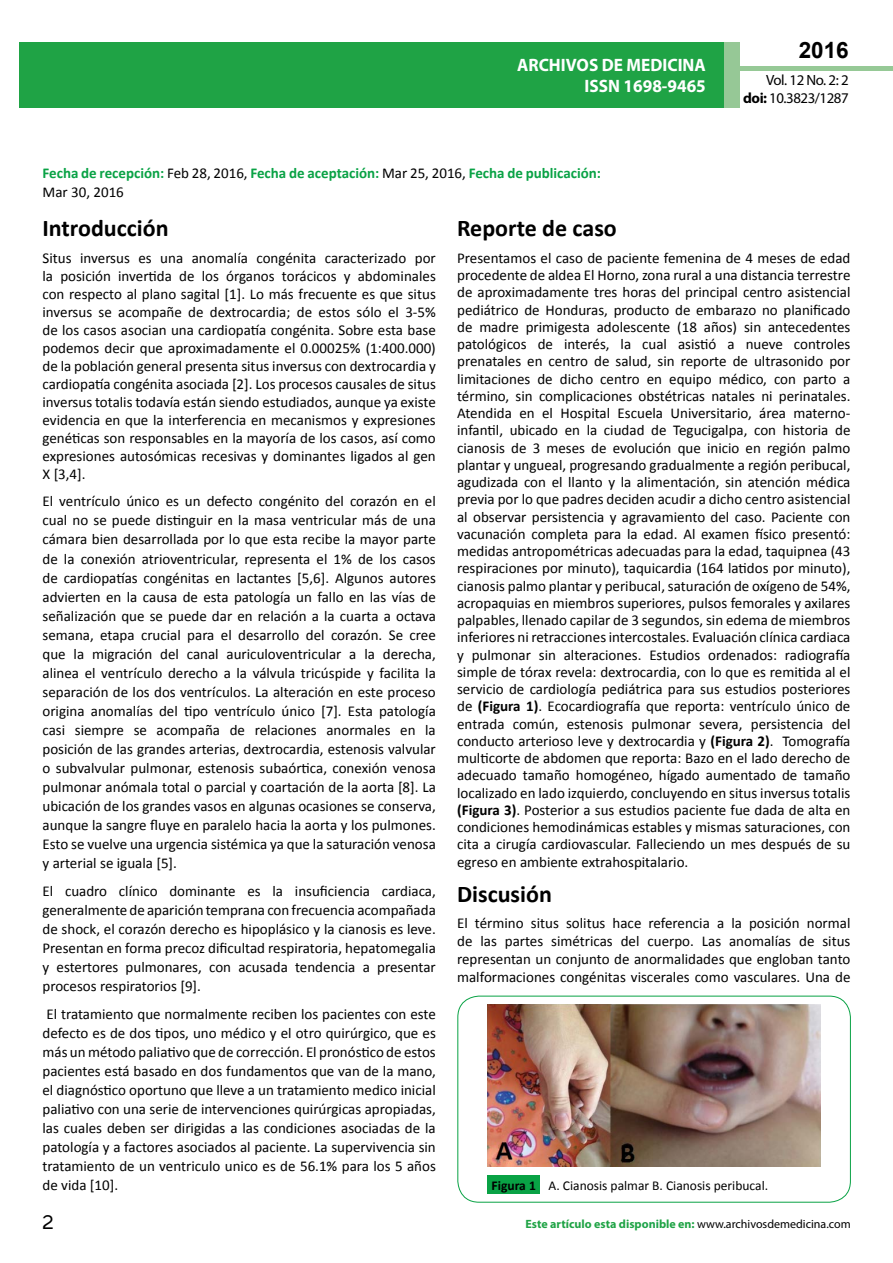
<style>
.page{position:relative;width:893px;height:1263px;background:#fff}
.page>*{position:absolute;margin:0;border:0;box-sizing:border-box;transform-origin:0 0}
.t1{font:25.5px "Tunga";color:#000}
.t2{font:700 24px "Calibri";color:#000}
.t3{font:700 22.5px "Arial";color:#000}
.t4{font:700 18px/21.6px "Myriad Pro";color:#fff;text-align:right;scale:.96 1}
.t5{font:15px/17.2px "Calibri";color:#000;text-align:justify}
.t6{font:700 15px/18.8px "Calibri";color:#09a245}
.t7{font:14.85px/17.9px "Myriad Pro";letter-spacing:-.03em;color:#000;text-align:right}
.t8{font:13.5px "Calibri";color:#000}
.t9{font:700 12px "Myriad Pro";color:#1fa345}
.s1{font-weight:400;color:#000}
.s2{font-weight:700}
.s3{color:#1da34a}
</style>
<div class="page">
<div style="left:722px;top:66px;width:171px;height:5px;background:#96c996"></div>
<div style="left:19px;top:42px;width:706px;height:66px;background:#1fa345"></div>
<div style="left:725px;top:42px;width:15px;height:66px;background:#96c896"></div>
<div style="left:457px;top:996px;width:394px;height:206px;border:1px solid #09a245;border-radius:21px"></div>
<div style="left:487px;top:1175px;width:53px;height:19px;background:#09a245"></div>
<img style="left:487px;top:1004px;width:334px;height:163px">
<p class="t4" style="left:517px;top:53px;width:198px">ARCHIVOS DE MEDICINA<br>ISSN 1698-9465</p>
<p class="t6" style="left:43px;top:163px;width:560px">Fecha de recepción: <span class="s1">Feb 28, 2016,</span> Fecha de aceptación: <span class="s1">Mar 25, 2016,</span> Fecha de publicación:<br><span class="s1">Mar 30, 2016</span></p>
<h3 class="t3" style="left:799px;top:35px;width:52px">2016</h3>
<p class="t7" style="left:743px;top:71px;width:107px">Vol. 12 No. 2: 2 <span class="s2">doi:</span> 10.3823/1287</p>
<h2 class="t2" style="left:43px;top:213px;width:128px">Introducción</h2>
<p class="t5" style="left:43px;top:249px;width:395px;line-height:18px">Situs inversus es una anomalía congénita caracterizado por la posición invertida de los órganos torácicos y abdominales con respecto al plano sagital [1]. Lo más frecuente es que situs inversus se acompañe de dextrocardia; de estos sólo el 3-5% de los casos asocian una cardiopatía congénita. Sobre esta base podemos decir que aproximadamente el 0.00025% (1:400.000) de la población general presenta situs inversus con dextrocardia y cardiopatía congénita asociada [2]. Los procesos causales de situs inversus totalis todavía están siendo estudiados, aunque ya existe evidencia en que la interferencia en mecanismos y expresiones genéticas son responsables en la mayoría de los casos, así como expresiones autosómicas recesivas y dominantes ligados al gen X [3,4].</p>
<p class="t5" style="left:43px;top:492px;width:395px;line-height:19px">El ventrículo único es un defecto congénito del corazón en el cual no se puede distinguir en la masa ventricular más de una cámara bien desarrollada por lo que esta recibe la mayor parte de la conexión atrioventricular, representa el 1% de los casos de cardiopatías congénitas en lactantes [5,6]. Algunos autores advierten en la causa de esta patología un fallo en las vías de señalización que se puede dar en relación a la cuarta a octava semana, etapa crucial para el desarrollo del corazón. Se cree que la migración del canal auriculoventricular a la derecha, alinea el ventrículo derecho a la válvula tricúspide y facilita la separación de los dos ventrículos. La alteración en este proceso origina anomalías del tipo ventrículo único [7]. Esta patología casi siempre se acompaña de relaciones anormales en la posición de las grandes arterias, dextrocardia, estenosis valvular o subvalvular pulmonar, estenosis subaórtica, conexión venosa pulmonar anómala total o parcial y coartación de la aorta [8]. La ubicación de los grandes vasos en algunas ocasiones se conserva, aunque la sangre fluye en paralelo hacia la aorta y los pulmones.<br>Esto se vuelve una urgencia sistémica ya que la saturación venosa y arterial se iguala [5].</p>
<p class="t5" style="left:43px;top:881px;width:395px;line-height:19px">El cuadro clínico dominante es la insuficiencia cardiaca, generalmente de aparición temprana con frecuencia acompañada de shock, el corazón derecho es hipoplásico y la cianosis es leve.<br>Presentan en forma precoz dificultad respiratoria, hepatomegalia y estertores pulmonares, con acusada tendencia a presentar procesos respiratorios [9].</p>
<p class="t5" style="left:43px;top:1004px;width:395px;line-height:19px">El tratamiento que normalmente reciben los pacientes con este defecto es de dos tipos, uno médico y el otro quirúrgico, que es más un método paliativo que de corrección. El pronóstico de estos pacientes está basado en dos fundamentos que van de la mano, el diagnóstico oportuno que lleve a un tratamiento medico inicial paliativo con una serie de intervenciones quirúrgicas apropiadas, las cuales deben ser dirigidas a las condiciones asociadas de la patología y a factores asociados al paciente. La supervivencia sin tratamiento de un ventriculo unico es de 56.1% para los 5 años de vida [10].</p>
<h2 class="t2" style="left:457px;top:213px;width:161px">Reporte de caso</h2>
<p class="t5" style="left:457px;top:249px;width:395px">Presentamos el caso de paciente femenina de 4 meses de edad procedente de aldea El Horno, zona rural a una distancia terrestre de aproximadamente tres horas del principal centro asistencial pediátrico de Honduras, producto de embarazo no planificado de madre primigesta adolescente (18 años) sin antecedentes patológicos de interés, la cual asistió a nueve controles prenatales en centro de salud, sin reporte de ultrasonido por limitaciones de dicho centro en equipo médico, con parto a término, sin complicaciones obstétricas natales ni perinatales.<br>Atendida en el Hospital Escuela Universitario, área materno&shy;infantil, ubicado en la ciudad de Tegucigalpa, con historia de cianosis de 3 meses de evolución que inicio en región palmo plantar y ungueal, progresando gradualmente a región peribucal, agudizada con el llanto y la alimentación, sin atención médica previa por lo que padres deciden acudir a dicho centro asistencial al observar persistencia y agravamiento del caso. Paciente con vacunación completa para la edad. Al examen físico presentó: medidas antropométricas adecuadas para la edad, taquipnea (43 respiraciones por minuto), taquicardia (164 latidos por minuto), cianosis palmo plantar y peribucal, saturación de oxígeno de 54%, acropaquias en miembros superiores, pulsos femorales y axilares palpables, llenado capilar de 3 segundos, sin edema de miembros inferiores ni retracciones intercostales. Evaluación clínica cardiaca y pulmonar sin alteraciones. Estudios ordenados: radiografía simple de tórax revela: dextrocardia, con lo que es remitida al el servicio de cardiología pediátrica para sus estudios posteriores de <span class="s2">(Figura 1)</span>. Ecocardiografía que reporta: ventrículo único de entrada común, estenosis pulmonar severa, persistencia del conducto arterioso leve y dextrocardia y <span class="s2">(Figura 2)</span>. Tomografía multicorte de abdomen que reporta: Bazo en el lado derecho de adecuado tamaño homogéneo, hígado aumentado de tamaño localizado en lado izquierdo, concluyendo en situs inversus totalis <span class="s2">(Figura 3)</span>. Posterior a sus estudios paciente fue dada de alta en condiciones hemodinámicas estables y mismas saturaciones, con cita a cirugía cardiovascular. Falleciendo un mes después de su egreso en ambiente extrahospitalario.</p>
<h2 class="t2" style="left:457px;top:878px;width:96px">Discusión</h2>
<p class="t5" style="left:457px;top:914px;width:395px;line-height:18px">El término situs solitus hace referencia a la posición normal de las partes simétricas del cuerpo. Las anomalías de situs representan un conjunto de anormalidades que engloban tanto malformaciones congénitas viscerales como vasculares. Una de</p>
<p class="t8" style="left:492px;top:1177px;width:278px"><span class="s2">Figura 1</span> A. Cianosis palmar B. Cianosis peribucal.</p>
<h1 class="t1" style="left:42px;top:1205px;width:13px">2</h1>
<p class="t9" style="left:525px;top:1216px;width:327px">Este artículo esta disp<span class="s3">oni</span>ble en: <span class="s1">www.archivosdemedicina.com</span></p>
</div>
